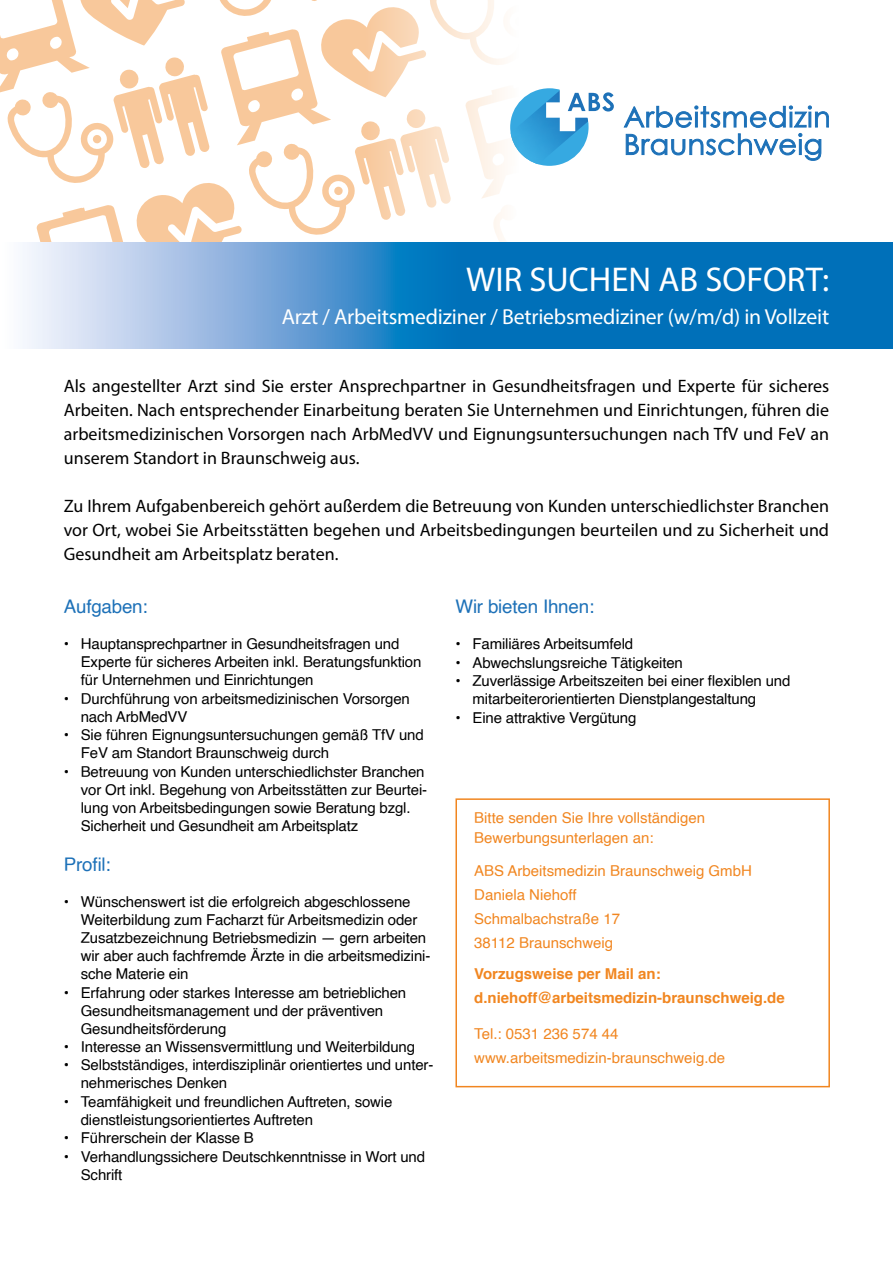
<style>
.page{position:relative;width:893px;height:1263px;background:#fff}
.page>*{position:absolute;margin:0;border:0;box-sizing:border-box;transform-origin:0 0}
.Absatzformat_2{font:34.5px "Myriad Pro";color:#fff}
.Absatzformat_1{font:21.75px "Myriad Pro";letter-spacing:-.01em;color:#fff}
.Blaue_Überschrift{font:18.75px "Helvetica";letter-spacing:-.01em;color:#1d71b8}
.Absatzformat_2-2{font:18px/24px "Myriad Pro";color:#000;text-align:justify}
.t1{font:15px/18px "Helvetica";letter-spacing:-.01em;color:#000}
.Absatzformat_2-3{font:15px/19.5px "Helvetica";color:#f18620}
.Absatzformat_2-4{font:700 15px "Helvetica";color:#f18620}
</style>
<div class="page">
<div style="left:455px;top:798px;width:375px;height:289px;background:#fff;border:2px solid #f18620"></div>
<div style="left:0;top:242px;width:893px;height:106px;background:#0070b9"></div>
<svg style="left:0;top:0;width:829px;height:349px"></svg>
<p class="Absatzformat_2" style="left:466px;top:258px;width:364px">WIR SUCHEN AB SOFORT:</p>
<p class="Absatzformat_1" style="left:282px;top:303px;width:549px">Arzt / Arbeitsmediziner / Betriebsmediziner (w/m/d) in Vollzeit</p>
<p class="Absatzformat_2-2" style="left:64px;top:374px;width:767px">Als angestellter Arzt sind Sie erster Ansprechpartner in Gesundheitsfragen und Experte für sicheres Arbeiten. Nach entsprechender Einarbeitung beraten Sie Unternehmen und Einrichtungen, führen die arbeitsmedizinischen Vorsorgen nach ArbMedVV und Eignungsuntersuchungen nach TfV und FeV an unserem Standort in Braunschweig aus.</p>
<p class="Absatzformat_2-2" style="left:64px;top:494px;width:767px">Zu Ihrem Aufgabenbereich gehört außerdem die Betreuung von Kunden unterschiedlichster Branchen vor Ort, wobei Sie Arbeitsstätten begehen und Arbeitsbedingungen beurteilen und zu Sicherheit und Gesundheit am Arbeitsplatz beraten.</p>
<p class="Blaue_Überschrift" style="left:64px;top:591px;width:85px">Aufgaben:</p>
<p class="t1" style="left:81px;top:635px;width:342px;text-indent:-17px">• Hauptansprechpartner in Gesundheitsfragen und<br>Experte für sicheres Arbeiten inkl. Beratungsfunktion für Unternehmen und Einrichtungen</p>
<p class="t1" style="left:81px;top:690px;width:331px;text-indent:-17px">• Durchführung von arbeitsmedizinischen Vorsorgen nach ArbMedVV</p>
<p class="t1" style="left:81px;top:726px;width:345px;text-indent:-17px">• Sie führen Eignungsuntersuchungen gemäß TfV und<br>FeV am Standort Braunschweig durch</p>
<p class="t1" style="left:81px;top:763px;width:348px;text-indent:-17px">• Betreuung von Kunden unterschiedlichster Branchen vor Ort inkl. Begehung von Arbeitsstätten zur Beurtei&shy;lung von Arbeitsbedingungen sowie Beratung bzgl.<br>Sicherheit und Gesundheit am Arbeitsplatz</p>
<p class="Blaue_Überschrift" style="left:64px;top:849px;width:48px">Profil:</p>
<p class="t1" style="left:81px;top:893px;width:351px;text-indent:-17px">• Wünschenswert ist die erfolgreich abgeschlossene Weiterbildung zum Facharzt für Arbeitsmedizin oder Zusatzbezeichnung Betriebsmedizin — gern arbeiten wir aber auch fachfremde Ärzte in die arbeitsmedizini&shy;sche Materie ein</p>
<p class="t1" style="left:81px;top:984px;width:327px;text-indent:-17px">• Erfahrung oder starkes Interesse am betrieblichen<br>Gesundheitsmanagement und der präventiven<br>Gesundheitsförderung</p>
<p class="t1" style="left:64px;top:1038px;width:353px">• Interesse an Wissensvermittlung und Weiterbildung</p>
<p class="t1" style="left:81px;top:1057px;width:354px;text-indent:-17px">• Selbstständiges, interdisziplinär orientiertes und unter&shy;nehmerisches Denken</p>
<p class="t1" style="left:81px;top:1093px;width:313px;text-indent:-17px">• Teamfähigkeit und freundlichen Auftreten, sowie dienstleistungsorientiertes Auftreten</p>
<p class="t1" style="left:64px;top:1129px;width:192px">• Führerschein der Klasse B</p>
<p class="t1" style="left:81px;top:1148px;width:346px;text-indent:-17px">• Verhandlungssichere Deutschkenntnisse in Wort und<br>Schrift</p>
<p class="Blaue_Überschrift" style="left:455px;top:591px;width:140px">Wir bieten Ihnen:</p>
<p class="t1" style="left:455px;top:635px;width:179px">• Familiäres Arbeitsumfeld</p>
<p class="t1" style="left:455px;top:654px;width:229px">• Abwechslungsreiche Tätigkeiten</p>
<p class="t1" style="left:472px;top:672px;width:319px;text-indent:-17px">• Zuverlässige Arbeitszeiten bei einer flexiblen und mitarbeiterorientierten Dienstplangestaltung</p>
<p class="t1" style="left:455px;top:709px;width:183px">• Eine attraktive Vergütung</p>
<p class="Absatzformat_2-3" style="left:474px;top:809px;width:232px">Bitte senden Sie Ihre vollständigen<br>Bewerbungsunterlagen an:</p>
<p class="Absatzformat_2-3" style="left:474px;top:861px;width:279px">ABS Arbeitsmedizin Braunschweig GmbH</p>
<p class="Absatzformat_2-3" style="left:474px;top:885px;width:104px">Daniela Niehoff</p>
<p class="Absatzformat_2-3" style="left:474px;top:909px;width:147px">Schmalbachstraße 17</p>
<p class="Absatzformat_2-3" style="left:474px;top:933px;width:140px">38112 Braunschweig</p>
<p class="Absatzformat_2-4" style="left:474px;top:962px;width:188px">Vorzugsweise per Mail an:</p>
<p class="Absatzformat_2-4" style="left:474px;top:986px;width:312px">d.niehoff@arbeitsmedizin-braunschweig.de</p>
<p class="Absatzformat_2-3" style="left:474px;top:1025px;width:146px">Tel.: 0531 236 574 44</p>
<p class="Absatzformat_2-3" style="left:474px;top:1049px;width:252px">www.arbeitsmedizin-braunschweig.de</p>
</div>
